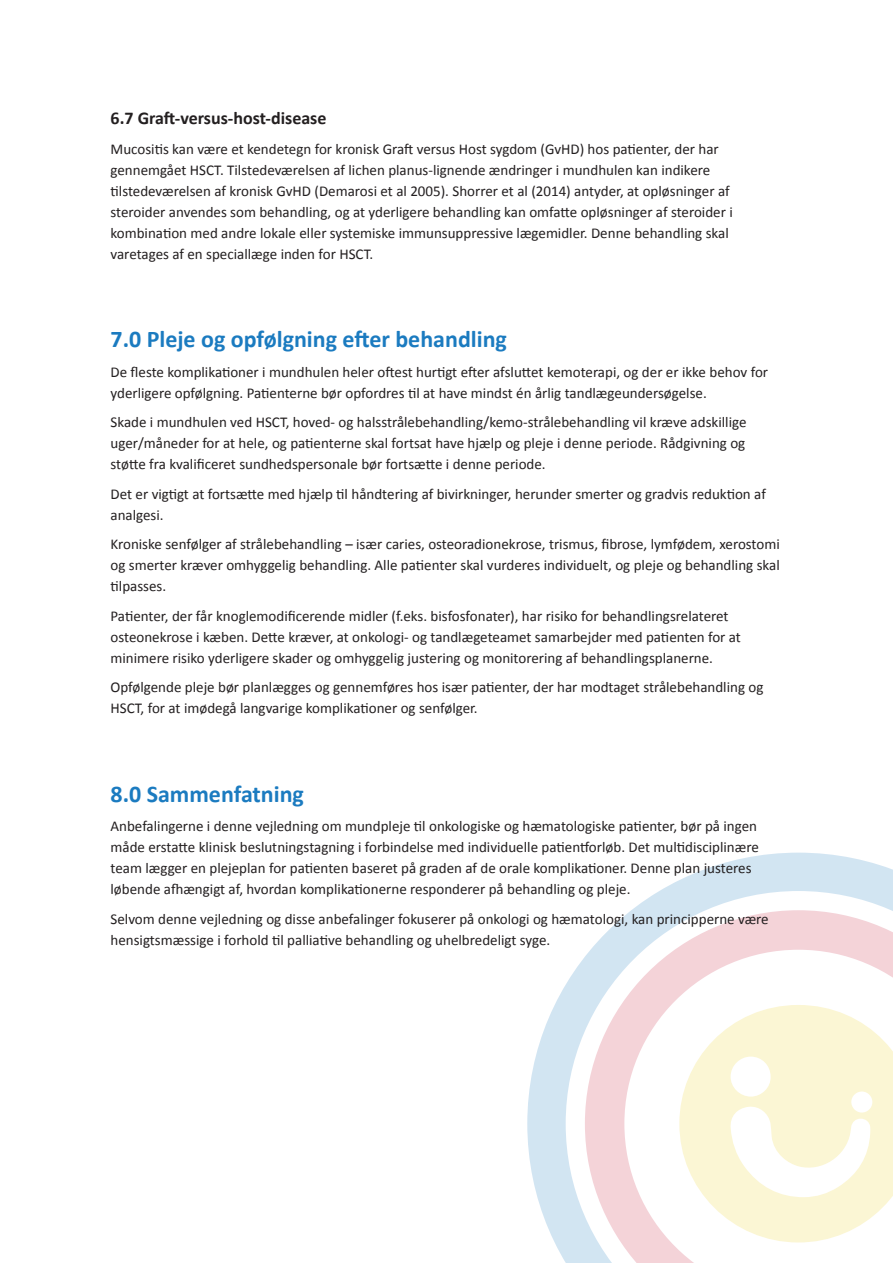
<style>
.page{position:relative;width:893px;height:1263px;background:#fff}
.page>*{position:absolute;margin:0;border:0;box-sizing:border-box;transform-origin:0 0}
.t1{font:700 24px "Calibri";color:#1b7bc0}
.t2{font:700 18px "Calibri";color:#231f20}
.t3{font:15px/21px "Calibri";color:#231f20}
</style>
<div class="page">
<svg style="left:527px;top:853px;width:366px;height:410px"></svg>
<svg style="left:566px;top:891px;width:327px;height:372px"></svg>
<svg style="left:585px;top:910px;width:308px;height:353px;fill:#f4d3d8"></svg>
<svg style="left:624px;top:950px;width:269px;height:313px"></svg>
<svg style="left:679px;top:1005px;width:214px;height:238px;fill:#fbf6d4"></svg>
<p class="t2" style="left:111px;top:105px;width:217px">6.7 Graft-versus-host-disease</p>
<p class="t3" style="left:111px;top:138px;width:624px">Mucositis kan være et kendetegn for kronisk Graft versus Host sygdom (GvHD) hos patienter, der har gennemgået HSCT. Tilstedeværelsen af lichen planus-lignende ændringer i mundhulen kan indikere tilstedeværelsen af kronisk GvHD (Demarosi et al 2005). Shorrer et al (2014) antyder, at opløsninger af steroider anvendes som behandling, og at yderligere behandling kan omfatte opløsninger af steroider i kombination med andre lokale eller systemiske immunsuppressive lægemidler. Denne behandling skal varetages af en speciallæge inden for HSCT.</p>
<h1 class="t1" style="left:111px;top:322px;width:398px">7.0 Pleje og opfølgning efter behandling</h1>
<p class="t3" style="left:111px;top:361px;width:659px">De fleste komplikationer i mundhulen heler oftest hurtigt efter afsluttet kemoterapi, og der er ikke behov for yderligere opfølgning. Patienterne bør opfordres til at have mindst én årlig tandlægeundersøgelse.</p>
<p class="t3" style="left:111px;top:411px;width:637px;text-align:justify">Skade i mundhulen ved HSCT, hoved- og halsstrålebehandling/kemo-strålebehandling vil kræve adskillige uger/måneder for at hele, og patienterne skal fortsat have hjælp og pleje i denne periode. Rådgivning og støtte fra kvalificeret sundhedspersonale bør fortsætte i denne periode.</p>
<p class="t3" style="left:111px;top:483px;width:657px">Det er vigtigt at fortsætte med hjælp til håndtering af bivirkninger, herunder smerter og gradvis reduktion af analgesi.</p>
<p class="t3" style="left:111px;top:533px;width:671px;text-align:justify">Kroniske senfølger af strålebehandling – især caries, osteoradionekrose, trismus, fibrose, lymfødem, xerostomi og smerter kræver omhyggelig behandling. Alle patienter skal vurderes individuelt, og pleje og behandling skal tilpasses.</p>
<p class="t3" style="left:111px;top:605px;width:632px">Patienter, der får knoglemodificerende midler (f.eks. bisfosfonater), har risiko for behandlingsrelateret osteonekrose i kæben. Dette kræver, at onkologi- og tandlægeteamet samarbejder med patienten for at minimere risiko yderligere skader og omhyggelig justering og monitorering af behandlingsplanerne.</p>
<p class="t3" style="left:111px;top:676px;width:654px">Opfølgende pleje bør planlægges og gennemføres hos især patienter, der har modtaget strålebehandling og<br>HSCT, for at imødegå langvarige komplikationer og senfølger.</p>
<h1 class="t1" style="left:111px;top:777px;width:195px">8.0 Sammenfatning</h1>
<p class="t3" style="left:111px;top:815px;width:650px">Anbefalingerne i denne vejledning om mundpleje til onkologiske og hæmatologiske patienter, bør på ingen måde erstatte klinisk beslutningstagning i forbindelse med individuelle patientforløb. Det multidisciplinære team lægger en plejeplan for patienten baseret på graden af de orale komplikationer. Denne plan justeres løbende afhængigt af, hvordan komplikationerne responderer på behandling og pleje.</p>
<p class="t3" style="left:111px;top:908px;width:660px">Selvom denne vejledning og disse anbefalinger fokuserer på onkologi og hæmatologi, kan principperne være hensigtsmæssige i forhold til palliative behandling og uhelbredeligt syge.</p>
</div>
